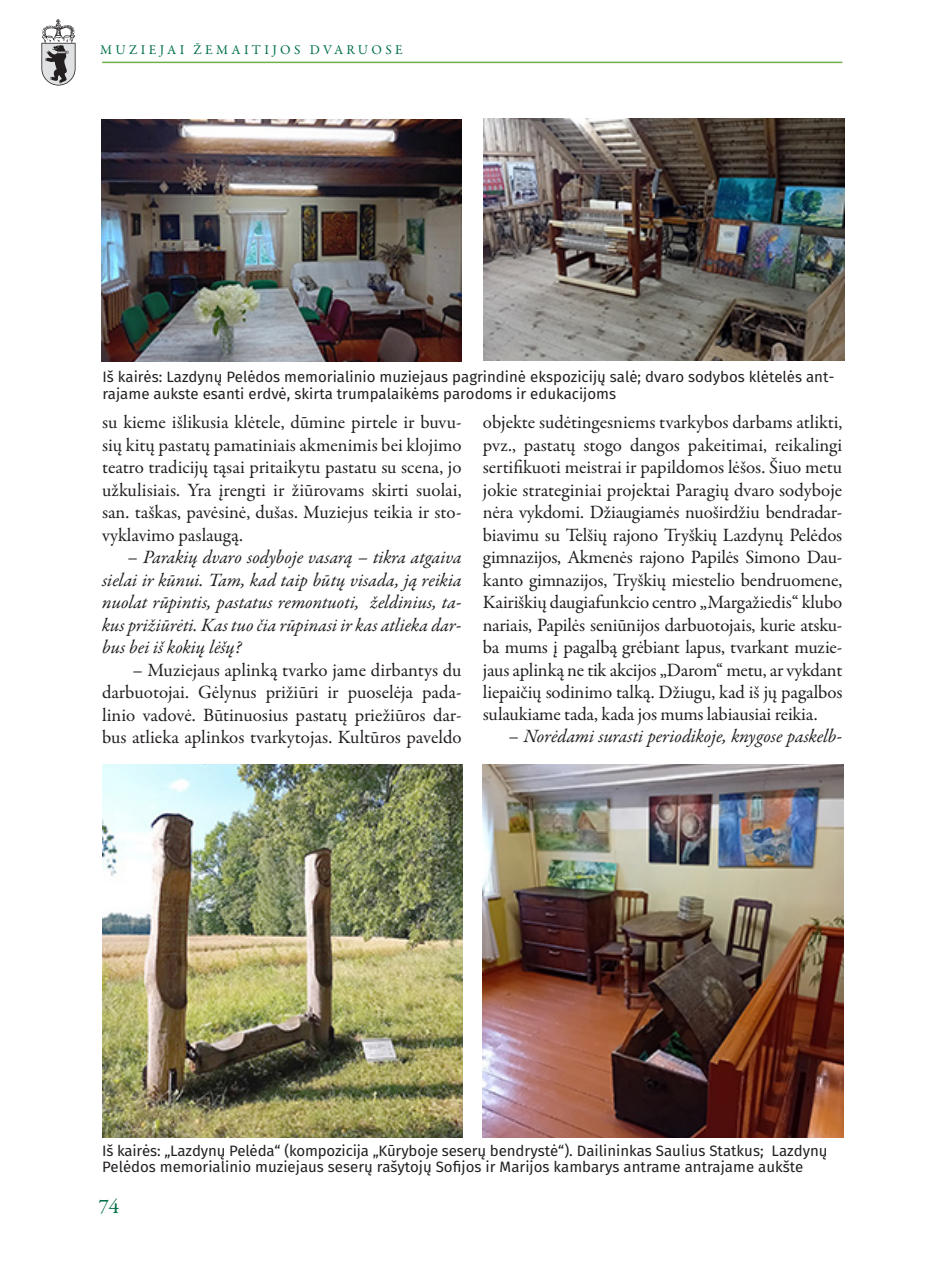
<style>
.page{position:relative;width:936px;height:1276px;background:#fff}
.page>*{position:absolute;margin:0;border:0;box-sizing:border-box;transform-origin:0 0}
.t1{font:21px "Garamond Premr Pro";color:#017045}
.tekstas{font:18.9px/22.5px "Garamond Premr Pro";letter-spacing:-.005em;color:#231f20;text-align:justify}
.tekstas-2{font:italic 18.9px/22.5px "Garamond Premr Pro";color:#231f20;text-align:justify}
.parašas{font:15px/16.5px "Fira Sans";color:#231f20}
.t2{font:13.5px "Garamond Premr Pro";letter-spacing:.25em;color:#017045}
</style>
<div class="page">
<svg style="left:41px;top:19px;width:35px;height:67px"></svg>
<hr style="left:102px;top:62px;width:740px;height:1px;background:#6fb048">
<img style="left:102px;top:765px;width:360px;height:372px">
<img style="left:102px;top:119px;width:360px;height:242px">
<img style="left:484px;top:118px;width:360px;height:243px">
<img style="left:483px;top:765px;width:360px;height:372px">
<p class="t2" style="left:100px;top:41px;width:304px">MUZIEJAI ŽEMAITIJOS DVARUOSE</p>
<p class="parašas" style="left:102px;top:370px;width:733px">Iš kairės: Lazdynų Pelėdos memorialinio muziejaus pagrindinė ekspozicijų salė; dvaro sodybos klėtelės ant&shy;rajame aukste esanti erdvė, skirta trumpalaikėms parodoms ir edukacijoms</p>
<p class="tekstas" style="left:102px;top:411px;width:361px">su kieme išlikusia klėtele, dūmine pirtele ir buvu&shy;sių kitų pastatų pamatiniais akmenimis bei klojimo teatro tradicijų tąsai pritaikytu pastatu su scena, jo užkulisiais. Yra įrengti ir žiūrovams skirti suolai, san. taškas, pavėsinė, dušas. Muziejus teikia ir sto&shy;vyklavimo paslaugą.</p>
<p class="tekstas-2" style="left:102px;top:547px;width:361px;text-indent:26px">– Parakių dvaro sodyboje vasarą – tikra atgaiva sielai ir kūnui. Tam, kad taip būtų visada, ją reikia nuolat rūpintis, pastatus remontuoti, želdinius, ta&shy;kus prižiūrėti. Kas tuo čia rūpinasi ir kas atlieka dar&shy;bus bei iš kokių lėšų?</p>
<p class="tekstas" style="left:102px;top:659px;width:361px;text-indent:30px">– Muziejaus aplinką tvarko jame dirbantys du darbuotojai. Gėlynus prižiūri ir puoselėja pada&shy;linio vadovė. Būtinuosius pastatų priežiūros dar&shy;bus atlieka aplinkos tvarkytojas. Kultūros paveldo</p>
<p class="tekstas" style="left:483px;top:412px;width:361px">objekte sudėtingesniems tvarkybos darbams atlikti, pvz., pastatų stogo dangos pakeitimai, reikalingi sertifikuoti meistrai ir papildomos lėšos. Šiuo metu jokie strateginiai projektai Paragių dvaro sodyboje nėra vykdomi. Džiaugiamės nuoširdžiu bendradar&shy;biavimu su Telšių rajono Tryškių Lazdynų Pelėdos gimnazijos, Akmenės rajono Papilės Simono Dau&shy;kanto gimnazijos, Tryškių miestelio bendruomene, Kairiškių daugiafunkcio centro „Margažiedis“ klubo nariais, Papilės seniūnijos darbuotojais, kurie atsku&shy;ba mums į pagalbą grėbiant lapus, tvarkant muzie&shy;jaus aplinką ne tik akcijos „Darom“ metu, ar vykdant liepaičių sodinimo talką. Džiugu, kad iš jų pagalbos sulaukiame tada, kada jos mums labiausiai reikia.</p>
<p class="tekstas-2" style="left:508px;top:726px;width:335px">– Norėdami surasti periodikoje, knygose paskelb-</p>
<p class="parašas" style="left:102px;top:1143px;width:727px">Iš kairės: „Lazdynų Pelėda“ (kompozicija „Kūryboje seserų bendrystė“). Dailininkas Saulius Statkus; Lazdynų<br>Pelėdos memorialinio muziejaus seserų rašytojų Sofijos ir Marijos kambarys antrame antrajame aukšte</p>
<p class="t1" style="left:99px;top:1193px;width:22px">74</p>
</div>
